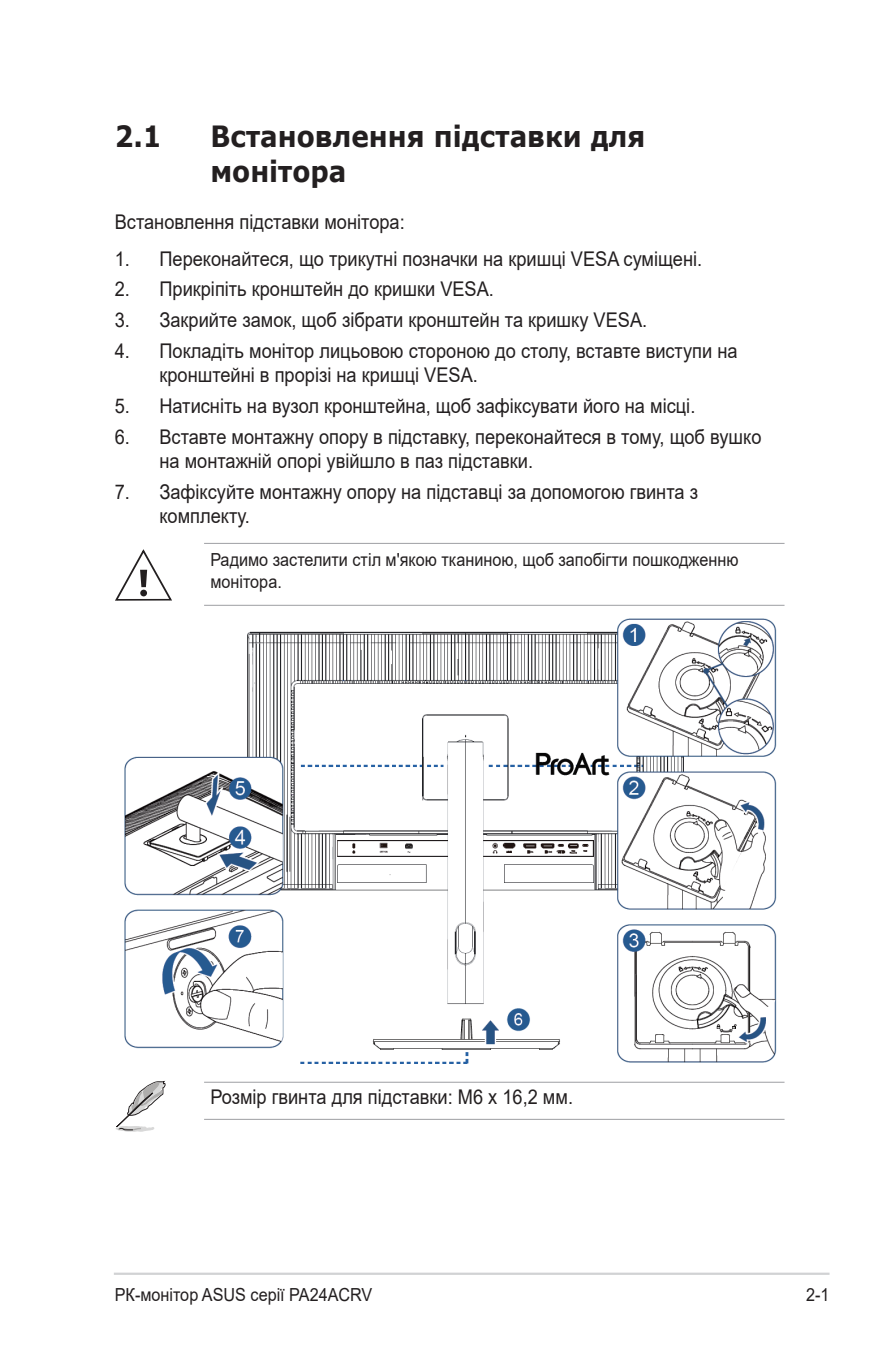
<style>
.page{position:relative;width:893px;height:1346px;background:#fff}
.page>*{position:absolute;margin:0;border:0;box-sizing:border-box;transform-origin:0 0}
.Heading_1{font:700 29.25px/35.1px "Verdana";color:#231f20;scale:.9 1}
.MB_Messages{font:20.25px/24.3px "Arial";color:#231f20;scale:.9 1}
.Body_Text{font:20.25px "Arial";color:#231f20;scale:.9 1}
.Message{font:18px/22.5px "Arial";color:#231f20;scale:.9 1}
</style>
<div class="page">
<hr style="left:114px;top:1272px;width:715px;height:3px;background:#d1d2d4">
<hr style="left:204px;top:543px;width:580px;height:1px;background:#a8a9ad">
<hr style="left:204px;top:605px;width:580px;height:1px;background:#a8a9ad">
<svg style="left:115px;top:549px;width:57px;height:52px"></svg>
<img style="left:124px;top:618px;width:653px;height:445px">
<hr style="left:204px;top:1081px;width:580px;height:2px;background:#a8a9ad">
<hr style="left:204px;top:1119px;width:580px;height:1px;background:#a8a9ad">
<svg style="left:115px;top:1081px;width:51px;height:51px"></svg>
<p class="Heading_1" style="left:115px;top:118px;width:54px">2.1</p>
<p class="Heading_1" style="left:210px;top:118px;width:485px">Встановлення підставки для монітора</p>
<p class="Body_Text" style="left:115px;top:208px;width:324px">Встановлення підставки монітора:</p>
<p class="MB_Messages" style="left:115px;top:246px;width:654px">1. Переконайтеся, що трикутні позначки на кришці VESA суміщені.</p>
<p class="MB_Messages" style="left:115px;top:277px;width:423px">2. Прикріпіть кронштейн до кришки VESA.</p>
<p class="MB_Messages" style="left:115px;top:308px;width:593px">3. Закрийте замок, щоб зібрати кронштейн та кришку VESA.</p>
<p class="MB_Messages" style="left:159px;top:338px;width:644px;text-indent:-45px">4. Покладіть монітор лицьовою стороною до столу, вставте виступи на кронштейні в прорізі на кришці VESA.</p>
<p class="MB_Messages" style="left:115px;top:393px;width:647px">5. Натисніть на вузол кронштейна, щоб зафіксувати його на місці.</p>
<p class="MB_Messages" style="left:159px;top:424px;width:670px;text-indent:-45px">6. Вставте монтажну опору в підставку, переконайтеся в тому, щоб вушко на монтажній опорі увійшло в паз підставки.</p>
<p class="MB_Messages" style="left:159px;top:479px;width:600px;text-indent:-45px">7. Зафіксуйте монтажну опору на підставці за допомогою гвинта з комплекту.</p>
<p class="Message" style="left:210px;top:548px;width:588px">Радимо застелити стіл м'якою тканиною, щоб запобігти пошкодженню монітора.</p>
<p class="MB_Messages" style="left:210px;top:1085px;width:404px">Розмір гвинта для підставки: M6 x 16,2 мм.</p>
<p class="Message" style="left:115px;top:1283px;width:288px">РК-монітор ASUS серії PA24ACRV</p>
<p class="Message" style="left:806px;top:1283px;width:28px">2-1</p>
</div>
